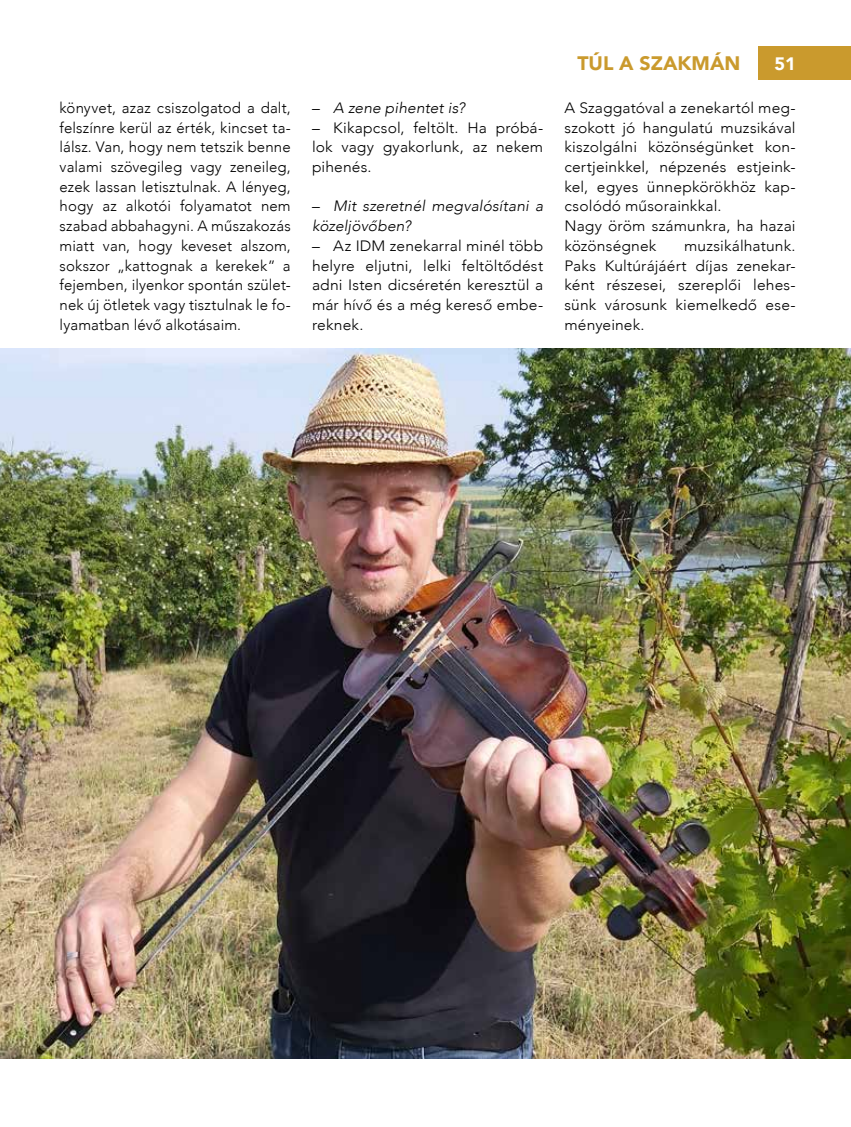
<style>
.page{position:relative;width:851px;height:1127px;background:#fff}
.page>*{position:absolute;margin:0;border:0;box-sizing:border-box;transform-origin:0 0}
.t1{font:900 19.5px "Avenir";color:#ca9a2d}
.t2{font:900 18px "Avenir";color:#fff}
.t3{font:300 15px/19.6px "Avenir";letter-spacing:.01em;color:#000;text-align:justify;scale:1.04 1}
.t4{font:300 15px/19.6px "Avenir";letter-spacing:.01em;color:#000;text-align:justify}
.t5{font:italic 300 15px/19.6px "Avenir";letter-spacing:.005em;color:#000;scale:1.04 1}
.s1{font-style:normal}
</style>
<div class="page">
<div style="left:758px;top:47px;width:92px;height:33px;background:#ca9a2d"></div>
<img style="left:0;top:349px;width:850px;height:709px">
<p class="t4" style="left:60px;top:98px;width:233px">könyvet, azaz csiszolgatod a dalt, felszínre kerül az érték, kincset ta&shy;lálsz. Van, hogy nem tetszik benne valami szövegileg vagy zeneileg, ezek lassan letisztulnak. A lényeg, hogy az alkotói folyamatot nem szabad abbahagyni. A műszakozás miatt van, hogy keveset alszom, sokszor „kattognak a kerekek” a fejemben, ilyenkor spontán szület&shy;nek új ötletek vagy tisztulnak le fo&shy;lyamatban lévő alkotásaim.</p>
<p class="t5" style="left:312px;top:98px;width:148px"><span class="s1">–</span> A zene pihentet is?</p>
<p class="t3" style="left:312px;top:118px;width:224px">– Kikapcsol, feltölt. Ha próbá&shy;lok vagy gyakorlunk, az nekem pihenés.</p>
<p class="t5" style="left:312px;top:196px;width:224px"><span class="s1">–</span> Mit szeretnél megvalósítani a közeljövőben?</p>
<p class="t3" style="left:312px;top:236px;width:224px">– Az IDM zenekarral minél több helyre eljutni, lelki feltöltődést adni Isten dicséretén keresztül a már hívő és a még kereső embe&shy;reknek.</p>
<h1 class="t1" style="left:577px;top:46px;width:164px">TÚL A SZAKMÁN</h1>
<p class="t2" style="left:774px;top:48px;width:23px">51</p>
<p class="t3" style="left:564px;top:98px;width:224px;text-align:left">A Szaggatóval a zenekartól meg&shy;szokott jó hangulatú muzsikával kiszolgálni közönségünket kon&shy;certjeinkkel, népzenés estjeink&shy;kel, egyes ünnepkörökhöz kap&shy;csolódó műsorainkkal.<br>Nagy öröm számunkra, ha hazai közönségnek</p>
<p class="t3" style="left:564px;top:236px;width:224px;text-indent:120px">muzsikálhatunk.<br>Paks Kultúrájáért díjas zenekar&shy;ként részesei, szereplői lehes&shy;sünk városunk kiemelkedő ese&shy;ményeinek.</p>
</div>
